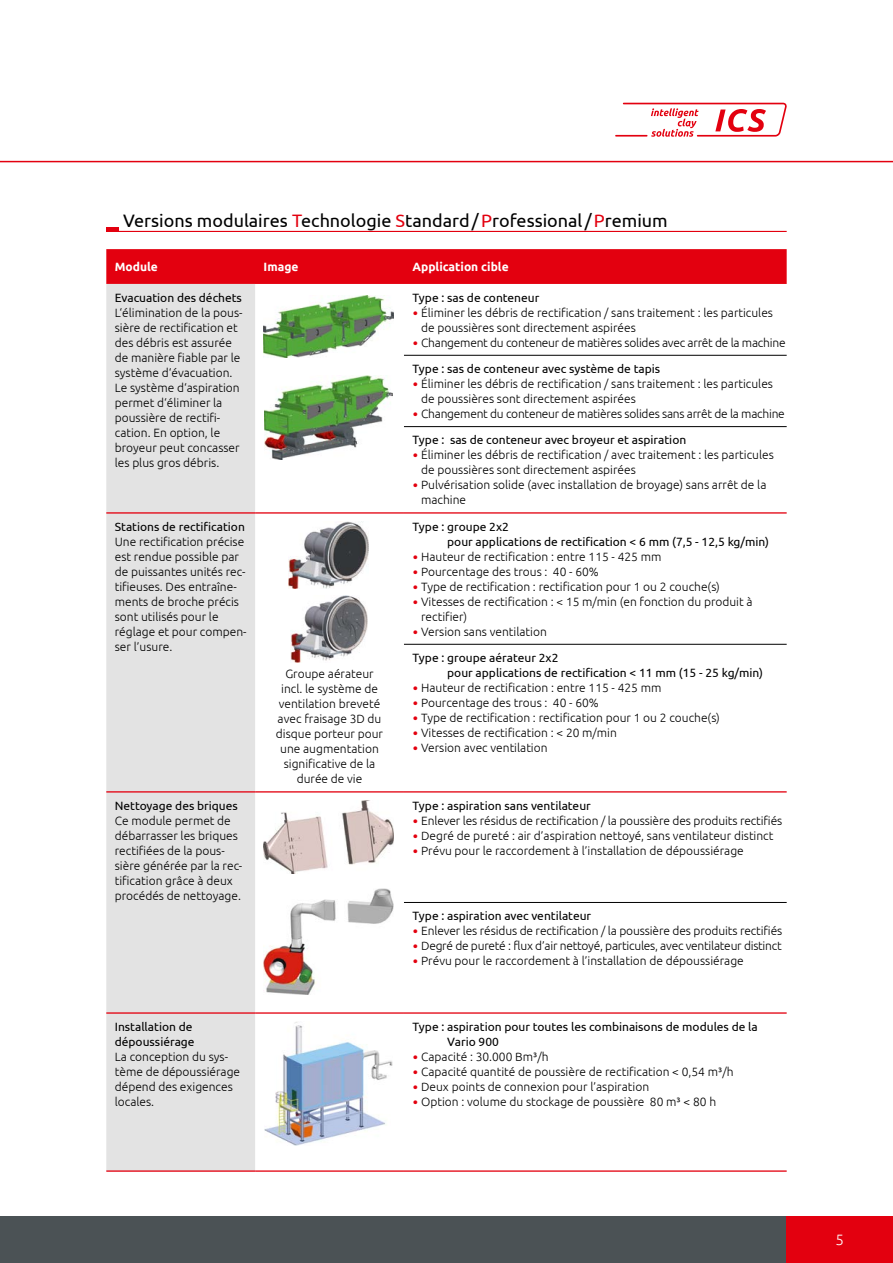
<style>
.page{position:relative;width:893px;height:1263px;background:#fff}
.page>*{position:absolute;margin:0;border:0;box-sizing:border-box;transform-origin:0 0}
.t1{font:18px "Ubuntu";color:#000}
.t2{font:300 15px "Ubuntu";color:#fff}
.t3{font:300 12px/15px "Ubuntu";color:#000}
.t4{font:12px/15px "Ubuntu";color:#000}
.t5{font:300 12px/26.2px "Ubuntu";letter-spacing:-.02em;color:#000}
.t6{font:700 12px "Ubuntu";color:#fff}
.s1{color:#e3000f}
.s2{font-family:"Calibri";font-weight:400;color:#e3000f}
.s3{font-weight:400}
</style>
<div class="page">
<div style="left:0;top:1217px;width:787px;height:46px;background:#4b5255"></div>
<div style="left:787px;top:1217px;width:106px;height:46px;background:#e3000f"></div>
<hr style="left:0;top:161px;width:893px;height:1px;background:#e3000f">
<hr style="left:615px;top:135px;width:32px;height:2px;background:#e3000f">
<svg style="left:623px;top:103px;width:164px;height:34px"></svg>
<hr style="left:106px;top:231px;width:681px;height:1px;background:#e3000f">
<hr style="left:106px;top:227px;width:13px;height:4px;background:#e3000f">
<div style="left:106px;top:249px;width:681px;height:35px;background:#e3000f"></div>
<div style="left:106px;top:284px;width:149px;height:886px;background:#e3e3e3"></div>
<hr style="left:404px;top:355px;width:383px;height:1px;background:#000">
<hr style="left:404px;top:426px;width:383px;height:1px;background:#000">
<hr style="left:404px;top:644px;width:383px;height:1px;background:#000">
<hr style="left:404px;top:902px;width:383px;height:1px;background:#000">
<hr style="left:106px;top:512px;width:149px;height:2px;background:#e3000f">
<hr style="left:255px;top:512px;width:149px;height:2px;background:#e3000f">
<hr style="left:106px;top:791px;width:149px;height:1px;background:#e3000f">
<hr style="left:255px;top:791px;width:149px;height:1px;background:#e3000f">
<hr style="left:106px;top:1012px;width:149px;height:2px;background:#e3000f">
<hr style="left:255px;top:1012px;width:149px;height:2px;background:#e3000f">
<hr style="left:404px;top:512px;width:383px;height:2px;background:#e3000f">
<hr style="left:404px;top:791px;width:383px;height:1px;background:#e3000f">
<hr style="left:404px;top:1012px;width:383px;height:2px;background:#e3000f">
<hr style="left:106px;top:1170px;width:149px;height:2px;background:#e3000f">
<hr style="left:255px;top:1170px;width:149px;height:2px;background:#e3000f">
<hr style="left:404px;top:1170px;width:383px;height:2px;background:#e3000f">
<img style="left:264px;top:295px;width:130px;height:63px">
<img style="left:289px;top:521px;width:80px;height:67px">
<img style="left:264px;top:800px;width:130px;height:73px">
<img style="left:264px;top:1022px;width:129px;height:123px">
<img style="left:265px;top:375px;width:128px;height:84px">
<img style="left:290px;top:596px;width:77px;height:67px">
<img style="left:264px;top:888px;width:130px;height:107px">
<h1 class="t1" style="left:123px;top:209px;width:546px">Versions modulaires <span class="s1">T</span>echnologie <span class="s1">S</span>tandard/<span class="s1">P</span>rofessional/<span class="s1">P</span>remium</h1>
<p class="t6" style="left:115px;top:260px;width:45px">Module</p>
<p class="t6" style="left:264px;top:260px;width:36px">Image</p>
<p class="t6" style="left:412px;top:260px;width:98px">Application cible</p>
<p class="t4" style="left:115px;top:290px;width:129px">Evacuation des déchets</p>
<p class="t3" style="left:115px;top:305px;width:129px">L‘élimination de la pous&shy;sière de rectification et des débris est assurée de manière fiable par le système d‘évacuation.<br>Le système d‘aspiration permet d‘éliminer la poussière de rectifi&shy;cation. En option, le broyeur peut concasser les plus gros débris.</p>
<p class="t4" style="left:412px;top:290px;width:128px">Type : sas de conteneur</p>
<p class="t3" style="left:421px;top:305px;width:353px;text-indent:-9px"><span class="s2">•</span> Éliminer les débris de rectification / sans traitement : les particules de poussières sont directement aspirées</p>
<p class="t5" style="left:412px;top:329px;width:375px"><span class="s2">•</span> Changement du conteneur de matières solides avec arrêt de la machine<br><span class="s3">Type : sas de conteneur avec système de tapis</span></p>
<p class="t3" style="left:421px;top:376px;width:353px;text-indent:-9px"><span class="s2">•</span> Éliminer les débris de rectification / sans traitement : les particules de poussières sont directement aspirées</p>
<p class="t5" style="left:412px;top:400px;width:374px"><span class="s2">•</span> Changement du conteneur de matières solides sans arrêt de la machine<br><span class="s3">Type : sas de conteneur avec broyeur et aspiration</span></p>
<p class="t3" style="left:421px;top:447px;width:354px;text-indent:-9px"><span class="s2">•</span> Éliminer les débris de rectification / avec traitement : les particules de poussières sont directement aspirées</p>
<p class="t3" style="left:421px;top:477px;width:347px;text-indent:-9px"><span class="s2">•</span> Pulvérisation solide (avec installation de broyage) sans arrêt de la machine</p>
<p class="t4" style="left:115px;top:519px;width:132px">Stations de rectification</p>
<p class="t3" style="left:115px;top:534px;width:133px">Une rectification précise est rendue possible par de puissantes unités rec&shy;tifieuses. Des entraîne&shy;ments de broche précis sont utilisés pour le réglage et pour compen&shy;ser l’usure.</p>
<p class="t4" style="left:115px;top:797px;width:125px">Nettoyage des briques</p>
<p class="t3" style="left:115px;top:813px;width:129px">Ce module permet de débarrasser les briques rectifiées de la pous&shy;sière générée par la rec&shy;tification grâce à deux procédés de nettoyage.</p>
<p class="t4" style="left:115px;top:1019px;width:81px">Installation de dépoussiérage</p>
<p class="t3" style="left:115px;top:1049px;width:127px">La conception du sys&shy;tème de dépoussiérage dépend des exigences locales.</p>
<p class="t3" style="left:276px;top:666px;width:109px;text-align:center">Groupe aérateur incl. le système de ventilation breveté avec fraisage 3D du disque porteur pour une augmentation significative de la durée de vie</p>
<p class="t4" style="left:447px;top:519px;width:323px;text-indent:-35px">Type : groupe 2x2<br>pour applications de rectification &lt; 6 mm (7,5 - 12,5 kg/min)</p>
<p class="t3" style="left:412px;top:549px;width:251px"><span class="s2">•</span> Hauteur de rectification : entre 115 - 425 mm</p>
<p class="t3" style="left:412px;top:564px;width:188px"><span class="s2">•</span> Pourcentage des trous : 40 - 60%</p>
<p class="t3" style="left:412px;top:579px;width:309px"><span class="s2">•</span> Type de rectification : rectification pour 1 ou 2 couche(s)</p>
<p class="t3" style="left:421px;top:594px;width:333px;text-indent:-9px"><span class="s2">•</span> Vitesses de rectification : &lt; 15 m/min (en fonction du produit à rectifier)</p>
<p class="t3" style="left:412px;top:618px;width:148px;line-height:26.2px"><span class="s2">•</span> Version sans ventilation<br><span class="s3">Type : groupe aérateur 2x2</span></p>
<p class="t4" style="left:447px;top:665px;width:317px">pour applications de rectification &lt; 11 mm (15 - 25 kg/min)</p>
<p class="t3" style="left:412px;top:680px;width:251px"><span class="s2">•</span> Hauteur de rectification : entre 115 - 425 mm</p>
<p class="t3" style="left:412px;top:695px;width:188px"><span class="s2">•</span> Pourcentage des trous : 40 - 60%</p>
<p class="t3" style="left:412px;top:710px;width:309px"><span class="s2">•</span> Type de rectification : rectification pour 1 ou 2 couche(s)</p>
<p class="t3" style="left:412px;top:725px;width:206px"><span class="s2">•</span> Vitesses de rectification : &lt; 20 m/min</p>
<p class="t3" style="left:412px;top:740px;width:137px"><span class="s2">•</span> Version avec ventilation</p>
<p class="t4" style="left:412px;top:797px;width:180px">Type : aspiration sans ventilateur</p>
<p class="t3" style="left:412px;top:813px;width:371px"><span class="s2">•</span> Enlever les résidus de rectification / la poussière des produits rectifiés</p>
<p class="t3" style="left:412px;top:828px;width:362px"><span class="s2">•</span> Degré de pureté : air d’aspiration nettoyé, sans ventilateur distinct</p>
<p class="t3" style="left:412px;top:843px;width:333px"><span class="s2">•</span> Prévu pour le raccordement à l’installation de dépoussiérage</p>
<p class="t4" style="left:412px;top:908px;width:180px">Type : aspiration avec ventilateur</p>
<p class="t3" style="left:412px;top:923px;width:371px"><span class="s2">•</span> Enlever les résidus de rectification / la poussière des produits rectifiés</p>
<p class="t5" style="left:412px;top:932px;width:371px"><span class="s2">•</span> Degré de pureté : flux d’air nettoyé, particules, avec ventilateur distinct</p>
<p class="t3" style="left:412px;top:953px;width:333px"><span class="s2">•</span> Prévu pour le raccordement à l’installation de dépoussiérage</p>
<p class="t4" style="left:447px;top:1019px;width:312px;text-indent:-35px">Type : aspiration pour toutes les combinaisons de modules de la<br>Vario 900</p>
<p class="t3" style="left:412px;top:1049px;width:138px"><span class="s2">•</span> Capacité : 30.000 Bm³/h</p>
<p class="t3" style="left:412px;top:1064px;width:323px"><span class="s2">•</span> Capacité quantité de poussière de rectification &lt; 0,54 m³/h</p>
<p class="t3" style="left:412px;top:1079px;width:238px"><span class="s2">•</span> Deux points de connexion pour l’aspiration</p>
<p class="t3" style="left:412px;top:1094px;width:305px"><span class="s2">•</span> Option : volume du stockage de poussière 80 m³ &lt; 80 h</p>
<p class="t2" style="left:836px;top:1230px;width:10px">5</p>
</div>
